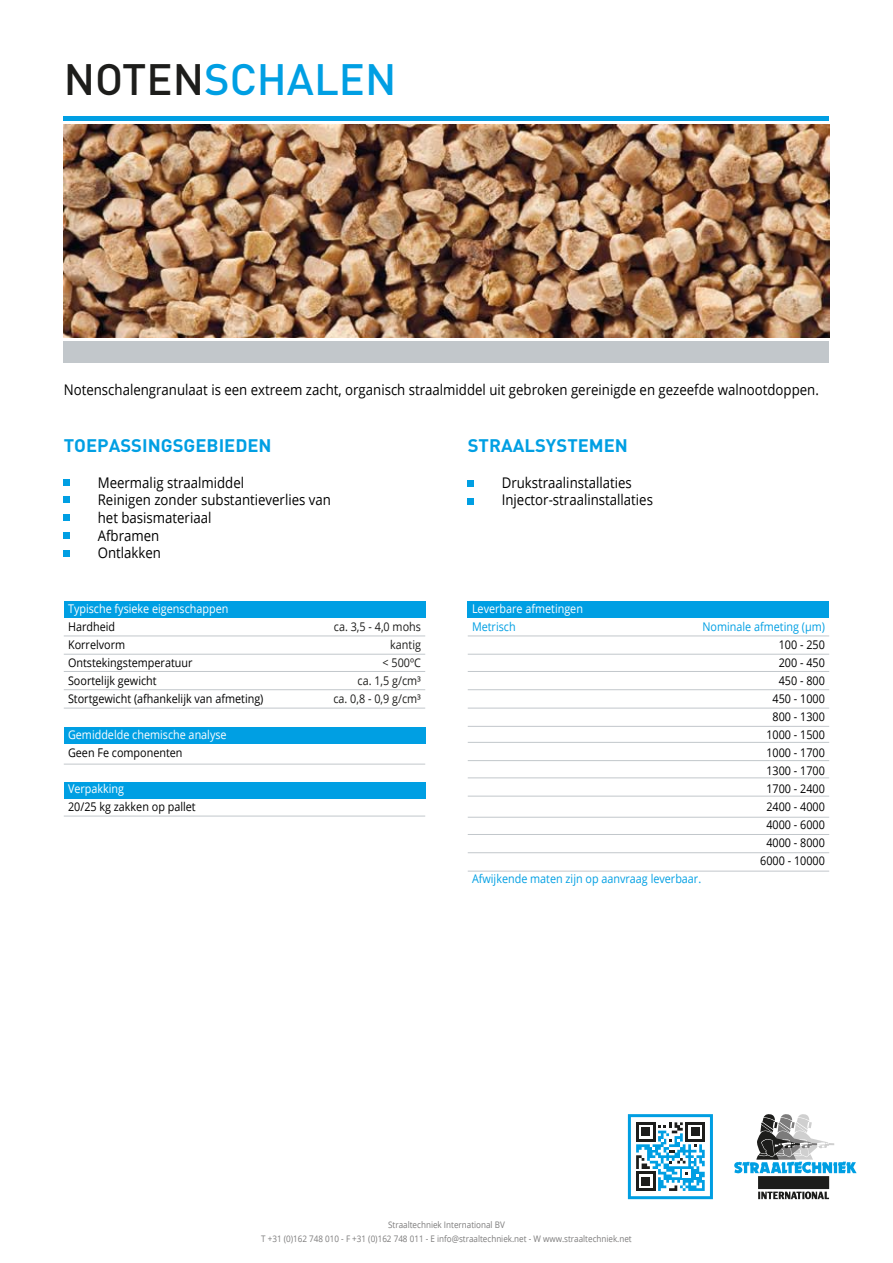
<style>
.page{position:relative;width:893px;height:1263px;background:#fff}
.page>*{position:absolute;margin:0;border:0;box-sizing:border-box;transform-origin:0 0}
.t1{font:500 43.35px "DIN";color:#009fe3}
.t2{font:700 18px "DIN";color:#009fe3}
.t3{font:14.7px/17.7px "Open Sans";color:#000;scale:.9 1}
.t4{font:12px/18px "Open Sans";color:#000;scale:.9 1}
.t5{font:12px "Open Sans";color:#fff;scale:.9 1}
.t6{font:12px "Open Sans";color:#009fe3;scale:.9 1}
.t7{font:12px/18px "Open Sans";color:#1d1d1b;text-align:right;scale:.9 1}
.t8{font:9px/13.5px "Open Sans";color:#7c7b7b;text-align:center;scale:.9 1}
.s1{color:#1d1d1b}
</style>
<div class="page">
<svg style="left:628px;top:1114px;width:85px;height:85px"></svg>
<div style="left:758px;top:1176px;width:71px;height:13px;background:#1d1d1b"></div>
<svg style="left:758px;top:1191px;width:71px;height:8px"></svg>
<svg style="left:734px;top:1114px;width:123px;height:60px"></svg>
<img style="left:64px;top:125px;width:765px;height:212px">
<div style="left:64px;top:342px;width:765px;height:21px;background:#c2c7cb"></div>
<div style="left:64px;top:116px;width:765px;height:5px;background:#009fe3"></div>
<svg style="left:64px;top:479px;width:6px;height:6px"></svg>
<div style="left:64px;top:496px;width:6px;height:7px;background:#009fe3"></div>
<div style="left:64px;top:532px;width:6px;height:7px;background:#009fe3"></div>
<div style="left:64px;top:782px;width:361px;height:16px;background:#009fe3"></div>
<div style="left:64px;top:728px;width:361px;height:16px;background:#009fe3"></div>
<div style="left:64px;top:602px;width:361px;height:16px;background:#009fe3"></div>
<div style="left:468px;top:602px;width:361px;height:16px;background:#009fe3"></div>
<hr style="left:64px;top:635px;width:361px;height:1px;background:#c2c7cb">
<hr style="left:64px;top:654px;width:361px;height:1px;background:#c2c7cb">
<hr style="left:64px;top:671px;width:361px;height:1px;background:#c2c7cb">
<hr style="left:64px;top:689px;width:361px;height:1px;background:#c2c7cb">
<hr style="left:64px;top:708px;width:361px;height:1px;background:#c2c7cb">
<hr style="left:64px;top:764px;width:361px;height:1px;background:#c2c7cb">
<hr style="left:64px;top:816px;width:361px;height:1px;background:#c2c7cb">
<hr style="left:468px;top:635px;width:361px;height:1px;background:#c2c7cb">
<hr style="left:468px;top:654px;width:361px;height:1px;background:#c2c7cb">
<hr style="left:468px;top:671px;width:361px;height:1px;background:#c2c7cb">
<hr style="left:468px;top:689px;width:361px;height:1px;background:#c2c7cb">
<hr style="left:468px;top:708px;width:361px;height:1px;background:#c2c7cb">
<hr style="left:468px;top:726px;width:361px;height:1px;background:#c2c7cb">
<hr style="left:468px;top:742px;width:361px;height:1px;background:#c2c7cb">
<hr style="left:468px;top:760px;width:361px;height:1px;background:#c2c7cb">
<hr style="left:468px;top:777px;width:361px;height:1px;background:#c2c7cb">
<hr style="left:468px;top:796px;width:361px;height:1px;background:#c2c7cb">
<hr style="left:468px;top:817px;width:361px;height:1px;background:#c2c7cb">
<hr style="left:468px;top:834px;width:361px;height:1px;background:#c2c7cb">
<hr style="left:468px;top:852px;width:361px;height:1px;background:#c2c7cb">
<hr style="left:468px;top:871px;width:361px;height:1px;background:#c2c7cb">
<div style="left:64px;top:514px;width:6px;height:7px;background:#009fe3"></div>
<div style="left:64px;top:550px;width:6px;height:7px;background:#009fe3"></div>
<div style="left:468px;top:480px;width:6px;height:7px;background:#009fe3"></div>
<svg style="left:468px;top:498px;width:6px;height:6px"></svg>
<h1 class="t1" style="left:64px;top:52px;width:334px"><span class="s1">NOTEN</span>SCHALEN</h1>
<p class="t3" style="left:64px;top:381px;width:840px">Notenschalengranulaat is een extreem zacht, organisch straalmiddel uit gebroken gereinigde en gezeefde walnootdoppen.</p>
<p class="t2" style="left:64px;top:434px;width:209px">TOEPASSINGSGEBIEDEN</p>
<p class="t3" style="left:98px;top:473px;width:261px">Meermalig straalmiddel<br>Reinigen zonder substantieverlies van het basismateriaal<br>Afbramen<br>Ontlakken</p>
<p class="t2" style="left:468px;top:434px;width:162px">STRAALSYSTEMEN</p>
<p class="t3" style="left:502px;top:473px;width:170px">Drukstraalinstallaties<br>Injector-straalinstallaties</p>
<p class="t5" style="left:68px;top:600px;width:180px">Typische fysieke eigenschappen</p>
<p class="t4" style="left:68px;top:617px;width:219px">Hardheid<br>Korrelvorm<br>Ontstekingstemperatuur<br>Soortelijk gewicht<br>Stortgewicht (afhankelijk van afmeting)</p>
<p class="t5" style="left:68px;top:726px;width:178px">Gemiddelde chemische analyse</p>
<p class="t4" style="left:68px;top:743px;width:129px">Geen Fe componenten</p>
<p class="t5" style="left:68px;top:780px;width:64px">Verpakking</p>
<p class="t4" style="left:68px;top:797px;width:143px">20/25 kg zakken op pallet</p>
<p class="t5" style="left:472px;top:600px;width:125px">Leverbare afmetingen</p>
<p class="t6" style="left:472px;top:618px;width:50px">Metrisch</p>
<p class="t7" style="left:333px;top:617px;width:99px">ca. 3,5 - 4,0 mohs kantig<br>&lt; 500ºC<br>ca. 1,5 g/cm³<br>ca. 0,8 - 0,9 g/cm³</p>
<p class="t6" style="left:702px;top:618px;width:138px">Nominale afmeting (μm)</p>
<p class="t4" style="left:760px;top:635px;width:73px;text-align:right">100 - 250<br>200 - 450<br>450 - 800<br>450 - 1000<br>800 - 1300<br>1000 - 1500<br>1000 - 1700<br>1300 - 1700<br>1700 - 2400<br>2400 - 4000<br>4000 - 6000<br>4000 - 8000<br>6000 - 10000</p>
<p class="t6" style="left:472px;top:870px;width:256px">Afwijkende maten zijn op aanvraag leverbaar.</p>
<p class="t8" style="left:261px;top:1218px;width:413px">Straaltechniek International BV<br>T +31 (0)162 748 010 - F +31 (0)162 748 011 - E info@straaltechniek.net - W www.straaltechniek.net</p>
</div>
